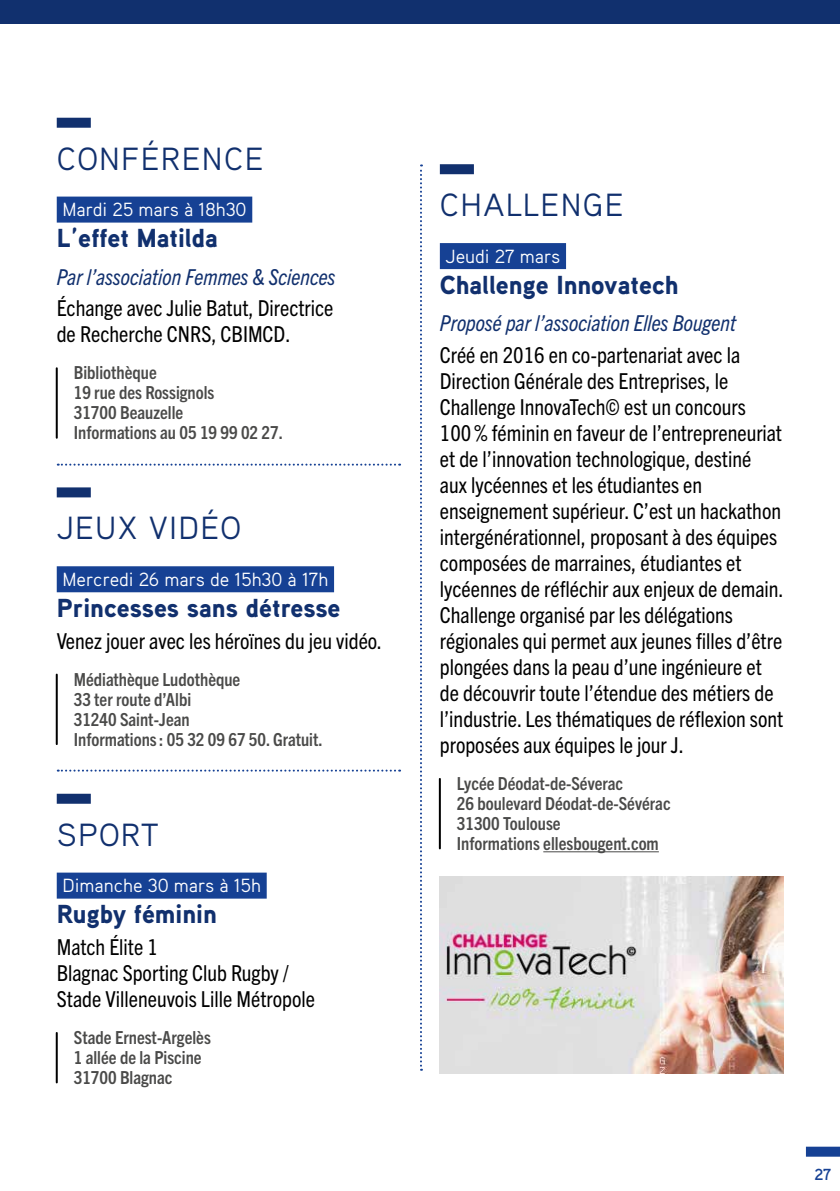
<style>
.page{position:relative;width:840px;height:1191px;background:#fff}
.page>*{position:absolute;margin:0;border:0;box-sizing:border-box;transform-origin:0 0}
.t1{font:32px "Aaux Pro";letter-spacing:.04em;color:#11306e}
.t2{font:900 26px "Aaux Pro";color:#11306e}
.t3{font:condensed 22px/26px "Trade Gothic Next LT Pro";color:#000}
.t4{font:italic condensed 22px "Trade Gothic Next LT Pro";color:#11306e}
.t5{font:19px "Aaux Pro";color:#fff}
.t6{font:700 condensed 18px/20px "Trade Gothic Next LT Pro";color:#4a4a49}
.t7{font:700 16px "Aaux Pro";color:#164194}
</style>
<div class="page">
<div style="left:0;top:0;width:839px;height:24px;background:#11306e"></div>
<div style="left:57px;top:197px;width:195px;height:26px;background:#164194"></div>
<hr style="left:56px;top:368px;width:2px;height:70px;background:#000">
<div style="left:57px;top:118px;width:34px;height:10px;background:#11306e"></div>
<div style="left:57px;top:566px;width:277px;height:26px;background:#164194"></div>
<hr style="left:56px;top:674px;width:2px;height:70px;background:#000">
<div style="left:57px;top:487px;width:34px;height:10px;background:#11306e"></div>
<div style="left:439px;top:243px;width:126px;height:26px;background:#164194"></div>
<hr style="left:438px;top:779px;width:2px;height:69px;background:#000">
<hr style="left:543px;top:851px;width:115px;height:1px;background:#4a4a49">
<div style="left:439px;top:164px;width:34px;height:10px;background:#11306e"></div>
<img style="left:439px;top:877px;width:343px;height:196px">
<div style="left:57px;top:872px;width:209px;height:26px;background:#164194"></div>
<hr style="left:56px;top:1033px;width:2px;height:49px;background:#000">
<div style="left:57px;top:793px;width:34px;height:10px;background:#11306e"></div>
<svg style="left:420px;top:164px;width:2px;height:906px"></svg>
<svg style="left:58px;top:463px;width:342px;height:2px"></svg>
<svg style="left:58px;top:769px;width:342px;height:2px"></svg>
<div style="left:805px;top:1146px;width:34px;height:10px;background:#164194"></div>
<h1 class="t1" style="left:57px;top:138px;width:208px">CONFÉRENCE</h1>
<p class="t5" style="left:62px;top:198px;width:185px">Mardi 25 mars à 18h30</p>
<p class="t2" style="left:57px;top:221px;width:162px">L’effet Matilda</p>
<p class="t4" style="left:57px;top:262px;width:280px">Par l’association Femmes &amp; Sciences</p>
<p class="t3" style="left:57px;top:294px;width:278px">Échange avec Julie Batut, Directrice de Recherche CNRS, CBIMCD.</p>
<p class="t6" style="left:74px;top:362px;width:210px">Bibliothèque<br>19 rue des Rossignols<br>31700 Beauzelle<br>Informations au 05 19 99 02 27.</p>
<h1 class="t1" style="left:57px;top:508px;width:186px">JEUX VIDÉO</h1>
<p class="t5" style="left:62px;top:567px;width:267px">Mercredi 26 mars de 15h30 à 17h</p>
<p class="t2" style="left:57px;top:591px;width:285px">Princesses sans détresse</p>
<p class="t3" style="left:57px;top:626px;width:326px">Venez jouer avec les héroïnes du jeu vidéo.</p>
<p class="t6" style="left:74px;top:668px;width:250px">Médiathèque Ludothèque<br>33 ter route d’Albi<br>31240 Saint-Jean<br>Informations : 05 32 09 67 50. Gratuit.</p>
<h1 class="t1" style="left:57px;top:814px;width:104px">SPORT</h1>
<p class="t5" style="left:62px;top:874px;width:200px">Dimanche 30 mars à 15h</p>
<p class="t2" style="left:57px;top:897px;width:162px">Rugby féminin</p>
<p class="t3" style="left:57px;top:932px;width:260px">Match Élite 1<br>Blagnac Sporting Club Rugby /<br>Stade Villeneuvois Lille Métropole</p>
<p class="t6" style="left:74px;top:1026px;width:138px">Stade Ernest-Argelès<br>1 allée de la Piscine<br>31700 Blagnac</p>
<h1 class="t1" style="left:439px;top:185px;width:185px">CHALLENGE</h1>
<p class="t5" style="left:445px;top:244px;width:116px">Jeudi 27 mars</p>
<p class="t2" style="left:439px;top:268px;width:240px">Challenge Innovatech</p>
<p class="t4" style="left:439px;top:308px;width:297px">Proposé par l’association Elles Bougent</p>
<p class="t3" style="left:439px;top:340px;width:345px">Créé en 2016 en co-partenariat avec la Direction Générale des Entreprises, le Challenge InnovaTech© est un concours 100% féminin en faveur de l’entrepreneuriat et de l’innovation technologique, destiné aux lycéennes et les étudiantes en enseignement supérieur. C’est un hackathon intergénérationnel, proposant à des équipes composées de marraines, étudiantes et lycéennes de réfléchir aux enjeux de demain.<br>Challenge organisé par les délégations régionales qui permet aux jeunes filles d’être plongées dans la peau d’une ingénieure et de découvrir toute l’étendue des métiers de l’industrie. Les thématiques de réflexion sont proposées aux équipes le jour J.</p>
<p class="t6" style="left:456px;top:772px;width:215px">Lycée Déodat-de-Séverac<br>26 boulevard Déodat-de-Sévérac<br>31300 Toulouse</p>
<p class="t6" style="left:456px;top:832px;width:203px">Informations ellesbougent.com</p>
<p class="t7" style="left:814px;top:1163px;width:18px">27</p>
</div>
